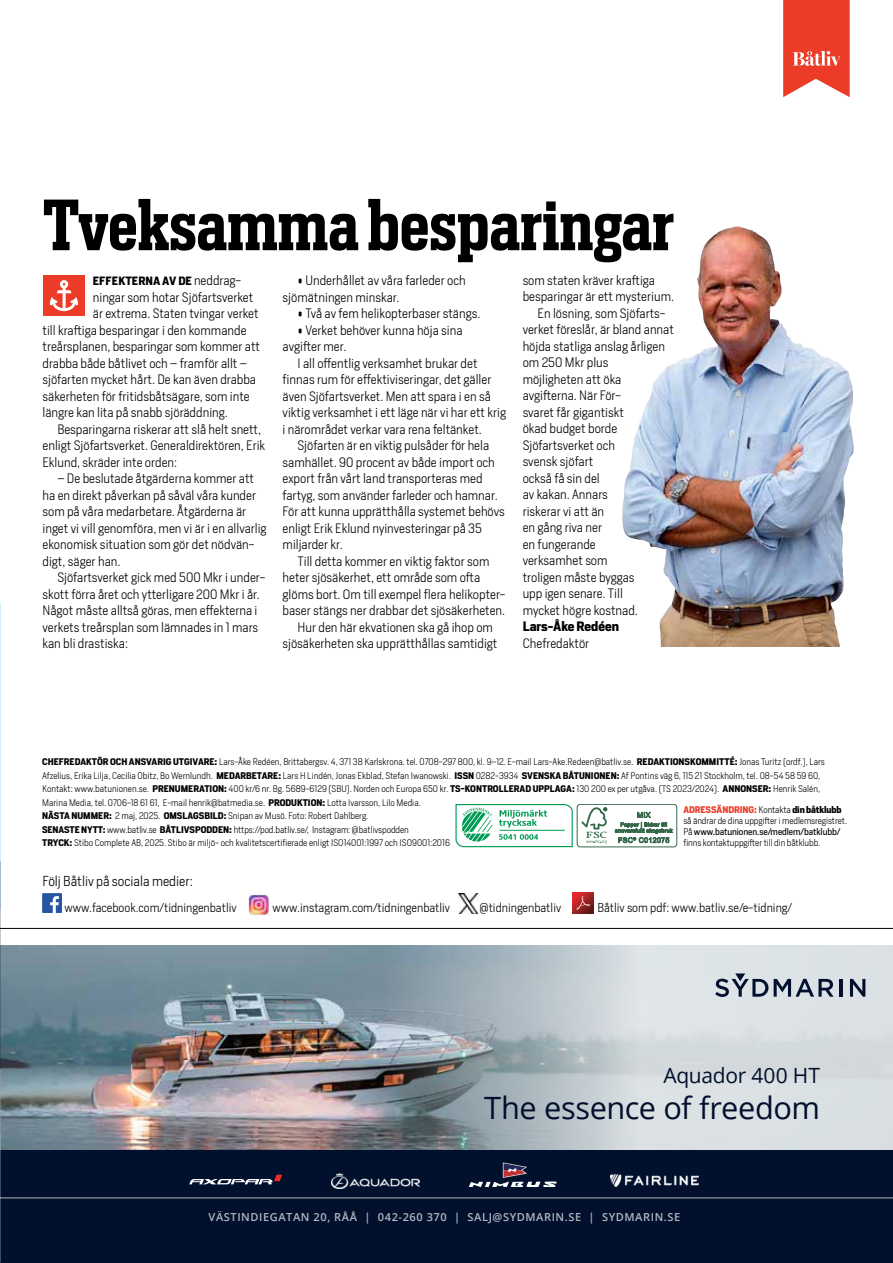
<style>
.page{position:relative;width:893px;height:1263px;background:#fff}
.page>*{position:absolute;margin:0;border:0;box-sizing:border-box;transform-origin:0 0}
.t1{font:600 67.5px "Heron Serif Cond";color:#000}
.t2{font:30.75px "Open Sans";letter-spacing:-.015em;color:#01102d}
.t3{font:21px "Open Sans";letter-spacing:-.01em;color:#01102d}
.t4{font:300 13.5px "Heron Sans";color:#000}
.t5{font:300 12.75px/16.5px "Heron Sans";color:#000}
.t6{font:700 12.75px "Heron Sans";color:#000}
.t7{font:300 12px "Heron Sans";color:#000}
.t8{font:700 11.25px "Heron Sans";color:#000}
.t9{font:600 11.1px "Open Sans";letter-spacing:.05em;color:#fff}
.t10{font:300 9px/13.5px "Heron Sans";color:#000}
.s1{font-weight:300;font-size:12.75px}
.s2{font-weight:700}
.s3{font-weight:700;color:#ec3b27}
.s4{font-weight:400}
</style>
<div class="page">
<svg style="left:573px;top:893px;width:20px;height:20px"></svg>
<svg style="left:576px;top:895px;width:15px;height:15px"></svg>
<div style="left:42px;top:893px;width:20px;height:20px;background:#2754a3"></div>
<svg style="left:50px;top:896px;width:9px;height:17px"></svg>
<img style="left:458px;top:893px;width:20px;height:21px">
<hr style="left:0;top:928px;width:893px;height:1px;background:#000">
<img style="left:249px;top:895px;width:21px;height:21px">
<svg style="left:455px;top:804px;width:118px;height:43px"></svg>
<hr style="left:500px;top:830px;width:65px;height:1px;background:#009b54">
<div style="left:577px;top:804px;width:100px;height:43px;border:1px solid #336747;border-radius:3px"></div>
<svg style="left:581px;top:807px;width:26px;height:36px"></svg>
<svg style="left:615px;top:811px;width:58px;height:32px"></svg>
<div style="left:43px;top:275px;width:41px;height:41px;background:#ec3b27"></div>
<svg style="left:50px;top:280px;width:28px;height:31px"></svg>
<img style="left:622px;top:226px;width:232px;height:421px">
<svg style="left:783px;top:0;width:67px;height:97px;background:#ee5746"></svg>
<img style="left:0;top:945px;width:893px;height:205px">
<div style="left:0;top:1150px;width:893px;height:113px;background:#01102d"></div>
<hr style="left:0;top:1197px;width:893px;height:1px;background:#fff">
<svg style="left:774px;top:979px;width:59px;height:18px"></svg>
<hr style="left:840px;top:979px;width:3px;height:18px;background:#01102d">
<svg style="left:850px;top:979px;width:15px;height:18px"></svg>
<svg style="left:715px;top:973px;width:53px;height:24px"></svg>
<svg style="left:189px;top:1175px;width:93px;height:9px"></svg>
<svg style="left:469px;top:1162px;width:88px;height:25px"></svg>
<img style="left:610px;top:1174px;width:88px;height:12px">
<img style="left:332px;top:1173px;width:87px;height:15px">
<img style="left:0;top:0;width:1px;height:918px">
<h1 class="t1" style="left:43px;top:181px;width:633px">Tveksamma besparingar</h1>
<p class="t8" style="left:93px;top:273px;width:150px">EFFEKTERNA AV DE <span class="s1">neddrag-</span></p>
<p class="t5" style="left:93px;top:288px;width:162px">ningar som hotar Sjöfartsverket</p>
<p class="t5" style="left:93px;top:305px;width:167px">är extrema. Staten tvingar verket</p>
<p class="t5" style="left:43px;top:321px;width:206px">till kraftiga besparingar i den kommande</p>
<p class="t5" style="left:43px;top:338px;width:219px">treårsplanen, besparingar som kommer att</p>
<p class="t5" style="left:43px;top:354px;width:206px">drabba både båtlivet och – framför allt –</p>
<p class="t5" style="left:43px;top:371px;width:215px">sjöfarten mycket hårt. De kan även drabba</p>
<p class="t5" style="left:43px;top:387px;width:209px">säkerheten för fritidsbåtsägare, som inte</p>
<p class="t5" style="left:43px;top:404px;width:187px">längre kan lita på snabb sjöräddning.</p>
<p class="t5" style="left:57px;top:420px;width:205px">Besparingarna riskerar att slå helt snett,</p>
<p class="t5" style="left:43px;top:437px;width:224px">enligt Sjöfartsverket. Generaldirektören, Erik</p>
<p class="t5" style="left:43px;top:453px;width:136px">Eklund, skräder inte orden:</p>
<p class="t5" style="left:43px;top:470px;width:226px;text-indent:15px">– De beslutade åtgärderna kommer att ha en direkt påverkan på såväl våra kunder som på våra medarbetare. Åtgärderna är inget vi vill genomföra, men vi är i en allvarlig ekonomisk situation som gör det nödvän&shy;digt, säger han.</p>
<p class="t5" style="left:43px;top:569px;width:224px;text-indent:15px">Sjöfartsverket gick med 500 Mkr i under&shy;skott förra året och ytterligare 200 Mkr i år.<br>Något måste alltså göras, men effekterna i verkets treårsplan som lämnades in 1 mars kan bli drastiska:</p>
<p class="t5" style="left:523px;top:272px;width:134px">som staten kräver kraftiga</p>
<p class="t5" style="left:523px;top:288px;width:153px">besparingar är ett mysterium.</p>
<p class="t5" style="left:538px;top:305px;width:129px">En lösning, som Sjöfarts-</p>
<p class="t5" style="left:523px;top:321px;width:153px">verket föreslår, är bland annat</p>
<p class="t5" style="left:523px;top:338px;width:144px">höjda statliga anslag årligen</p>
<p class="t5" style="left:523px;top:354px;width:87px">om 250 Mkr plus</p>
<p class="t5" style="left:523px;top:371px;width:100px">möjligheten att öka</p>
<p class="t5" style="left:523px;top:387px;width:100px">avgifterna. När För-</p>
<p class="t5" style="left:523px;top:404px;width:103px">svaret får gigantiskt</p>
<p class="t5" style="left:523px;top:420px;width:96px">ökad budget borde</p>
<p class="t5" style="left:523px;top:437px;width:94px">Sjöfartsverket och</p>
<p class="t5" style="left:523px;top:453px;width:72px">svensk sjöfart</p>
<p class="t5" style="left:523px;top:470px;width:79px">också få sin del</p>
<p class="t5" style="left:523px;top:486px;width:87px">av kakan. Annars</p>
<p class="t5" style="left:523px;top:503px;width:83px">riskerar vi att än</p>
<p class="t5" style="left:523px;top:519px;width:81px">en gång riva ner</p>
<p class="t5" style="left:523px;top:536px;width:75px">en fungerande</p>
<p class="t5" style="left:523px;top:552px;width:86px">verksamhet som</p>
<p class="t5" style="left:523px;top:569px;width:113px">troligen måste byggas</p>
<p class="t5" style="left:523px;top:585px;width:102px">upp igen senare. Till</p>
<p class="t5" style="left:523px;top:602px;width:117px">mycket högre kostnad.</p>
<p class="t6" style="left:523px;top:618px;width:98px">Lars-Åke Redéen</p>
<p class="t5" style="left:523px;top:635px;width:68px">Chefredaktör</p>
<p class="t5" style="left:283px;top:272px;width:185px;text-indent:15px">• Underhållet av våra farleder och sjömätningen minskar.</p>
<p class="t5" style="left:297px;top:305px;width:184px">• Två av fem helikopterbaser stängs.</p>
<p class="t5" style="left:283px;top:321px;width:182px;text-indent:15px">• Verket behöver kunna höja sina avgifter mer.</p>
<p class="t5" style="left:283px;top:354px;width:225px;text-indent:15px">I all offentlig verksamhet brukar det finnas rum för effektiviseringar, det gäller även Sjöfartsverket. Men att spara i en så viktig verksamhet i ett läge när vi har ett krig i närområdet verkar vara rena feltänket.</p>
<p class="t5" style="left:283px;top:437px;width:224px;text-indent:15px">Sjöfarten är en viktig pulsåder för hela samhället. 90 procent av både import och export från vårt land transporteras med fartyg, som använder farleder och hamnar.<br>För att kunna upprätthålla systemet behövs enligt Erik Eklund nyinvesteringar på 35 miljarder kr.</p>
<p class="t5" style="left:297px;top:552px;width:193px">Till detta kommer en viktig faktor som</p>
<p class="t5" style="left:283px;top:569px;width:199px">heter sjösäkerhet, ett område som ofta</p>
<p class="t5" style="left:283px;top:585px;width:224px">glöms bort. Om till exempel flera helikopter-</p>
<p class="t5" style="left:283px;top:602px;width:224px">baser stängs ner drabbar det sjösäkerheten.</p>
<p class="t5" style="left:297px;top:618px;width:197px">Hur den här ekvationen ska gå ihop om</p>
<p class="t5" style="left:283px;top:635px;width:216px">sjösäkerheten ska upprätthållas samtidigt</p>
<p class="t10" style="left:42px;top:755px;width:784px"><span class="s2">CHEFREDAKTÖR OCH ANSVARIG UTGIVARE:</span> Lars-Åke Redéen, Brittabergsv. 4, 371 38 Karlskrona. tel. 0708-297 800, kl. 9–12. E-mail Lars-Ake.Redeen@batliv.se. <span class="s2">REDAKTIONSKOMMITTÉ:</span> Jonas Turitz (ordf.), Lars Afzelius, Erika Lilja, Cecilia Obitz, Bo Wernlundh. <span class="s2">MEDARBETARE:</span> Lars H Lindén, Jonas Ekblad, Stefan Iwanowski. <span class="s2">ISSN</span> 0282-3934 <span class="s2">SVENSKA BÅTUNIONEN:</span> Af Pontins väg 6, 115 21 Stockholm, tel. 08-54 58 59 60, Kontakt: www.batunionen.se. <span class="s2">PRENUMERATION:</span> 400 kr/6 nr. Bg. 5689-6129 (SBU). Norden och Europa 650 kr. <span class="s2">TS-KONTROLLERAD UPPLAGA:</span> 130 200 ex per utgåva. (TS 2023/2024). <span class="s2">ANNONSER:</span> Henrik Salén, Marina Media, tel. 0706-18 61 61, E-mail henrik@batmedia.se. <span class="s2">PRODUKTION:</span> Lotta Ivarsson, Lilo Media.<br><span class="s2">NÄSTA NUMMER:</span> 2 maj, 2025. <span class="s2">OMSLAGSBILD:</span> Snipan av Musö. Foto: Robert Dahlberg.<br><span class="s2">SENASTE NYTT:</span> www.batliv.se <span class="s2">BÅTLIVSPODDEN:</span> https://pod.batliv.se/, Instagram: @batlivspodden<br><span class="s2">TRYCK:</span> Stibo Complete AB, 2025. Stibo är miljö- och kvalitetscertifierade enligt ISO14001:1997 och ISO9001:2016</p>
<p class="t10" style="left:683px;top:804px;width:165px;line-height:10.8px"><span class="s3">ADRESSÄNDRING:</span> Kontakta <span class="s2">din båtklubb </span>så ändrar de dina uppgifter i medlemsregistret.<br>På <span class="s4">www.batunionen.se/medlem/batklubb/ </span>finns kontaktuppgifter till din båtklubb.</p>
<p class="t4" style="left:43px;top:873px;width:152px">Följ Båtliv på sociala medier:</p>
<p class="t7" style="left:65px;top:900px;width:173px">www.facebook.com/tidningenbatliv</p>
<p class="t7" style="left:273px;top:900px;width:179px">www.instagram.com/tidningenbatliv</p>
<p class="t7" style="left:479px;top:900px;width:83px">@tidningenbatliv</p>
<p class="t7" style="left:597px;top:900px;width:196px">Båtliv som pdf: www.batliv.se/e-tidning/</p>
<h3 class="t3" style="left:663px;top:1061px;width:158px">Aquador 400 HT</h3>
<h2 class="t2" style="left:484px;top:1087px;width:337px">The essence of freedom</h2>
<p class="t9" style="left:209px;top:1210px;width:473px">VÄSTINDIEGATAN 20, RÅÅ | 042-260 370 | SALJ@SYDMARIN.SE | SYDMARIN.SE</p>
</div>
